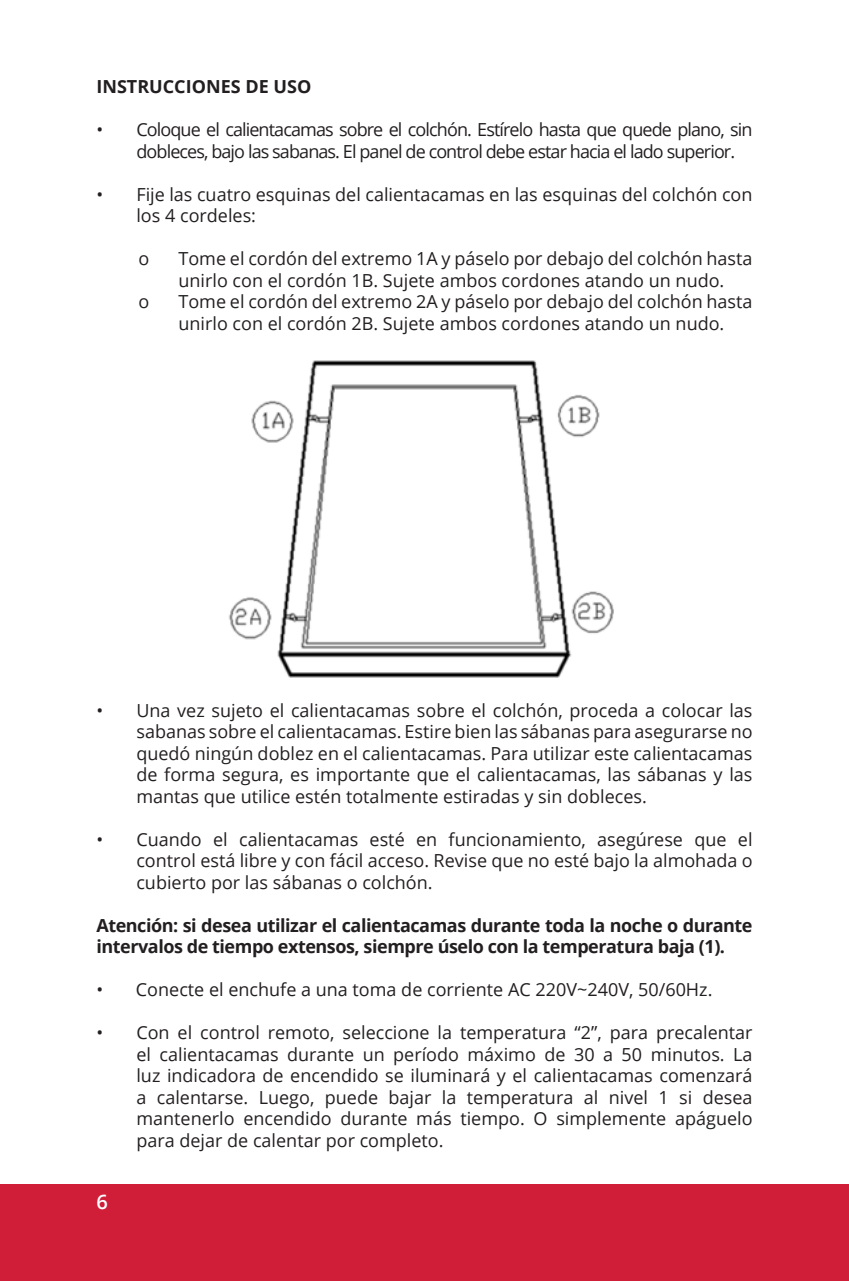
<style>
.page{position:relative;width:849px;height:1281px;background:#fff}
.page>*{position:absolute;margin:0;border:0;box-sizing:border-box;transform-origin:0 0}
.t1{font:600 20px "Open Sans";color:#fff}
.t2{font:18px/21.6px "Open Sans";color:#231f20}
.t3{font:18px/21.6px "Open Sans";letter-spacing:-.05em;color:#231f20}
.t4{font:700 18px/21.6px "Open Sans";letter-spacing:-.025em;color:#231f20}
.t5{font:700 18px "Open Sans";color:#231f20}
</style>
<div class="page">
<div style="left:0;top:1184px;width:849px;height:97px;background:#d01e39"></div>
<img style="left:229px;top:360px;width:385px;height:318px">
<p class="t5" style="left:96px;top:74px;width:216px">INSTRUCCIONES DE USO</p>
<p class="t3" style="left:136px;top:118px;width:617px;text-indent:-40px">• Coloque el calientacamas sobre el colchón. Estírelo hasta que quede plano, sin dobleces, bajo las sabanas. El panel de control debe estar hacia el lado superior.</p>
<p class="t2" style="left:136px;top:183px;width:617px;text-indent:-40px">• Fije las cuatro esquinas del calientacamas en las esquinas del colchón con los 4 cordeles:</p>
<p class="t2" style="left:138px;top:247px;width:12px">o</p>
<p class="t2" style="left:178px;top:247px;width:575px">Tome el cordón del extremo 1A y páselo por debajo del colchón hasta unirlo con el cordón 1B. Sujete ambos cordones atando un nudo.</p>
<p class="t2" style="left:138px;top:290px;width:12px">o</p>
<p class="t2" style="left:178px;top:290px;width:575px">Tome el cordón del extremo 2A y páselo por debajo del colchón hasta unirlo con el cordón 2B. Sujete ambos cordones atando un nudo.</p>
<p class="t2" style="left:136px;top:699px;width:617px;text-align:justify;text-indent:-40px">• Una vez sujeto el calientacamas sobre el colchón, proceda a colocar las sabanas sobre el calientacamas. Estire bien las sábanas para asegurarse no quedó ningún doblez en el calientacamas. Para utilizar este calientacamas de forma segura, es importante que el calientacamas, las sábanas y las mantas que utilice estén totalmente estiradas y sin dobleces.</p>
<p class="t2" style="left:136px;top:828px;width:617px;text-align:justify;text-indent:-40px">• Cuando el calientacamas esté en funcionamiento, asegúrese que el control está libre y con fácil acceso. Revise que no esté bajo la almohada o cubierto por las sábanas o colchón.</p>
<p class="t4" style="left:96px;top:914px;width:657px">Atención: si desea utilizar el calientacamas durante toda la noche o durante intervalos de tiempo extensos, siempre úselo con la temperatura baja (1).</p>
<p class="t2" style="left:96px;top:978px;width:617px">• Conecte el enchufe a una toma de corriente AC 220V~240V, 50/60Hz.</p>
<p class="t2" style="left:136px;top:1021px;width:617px;text-align:justify;text-indent:-40px">• Con el control remoto, seleccione la temperatura “2”, para precalentar el calientacamas durante un período máximo de 30 a 50 minutos. La luz indicadora de encendido se iluminará y el calientacamas comenzará a calentarse. Luego, puede bajar la temperatura al nivel 1 si desea mantenerlo encendido durante más tiempo. O simplemente apáguelo para dejar de calentar por completo.</p>
<p class="t1" style="left:96px;top:1188px;width:13px">6</p>
</div>
